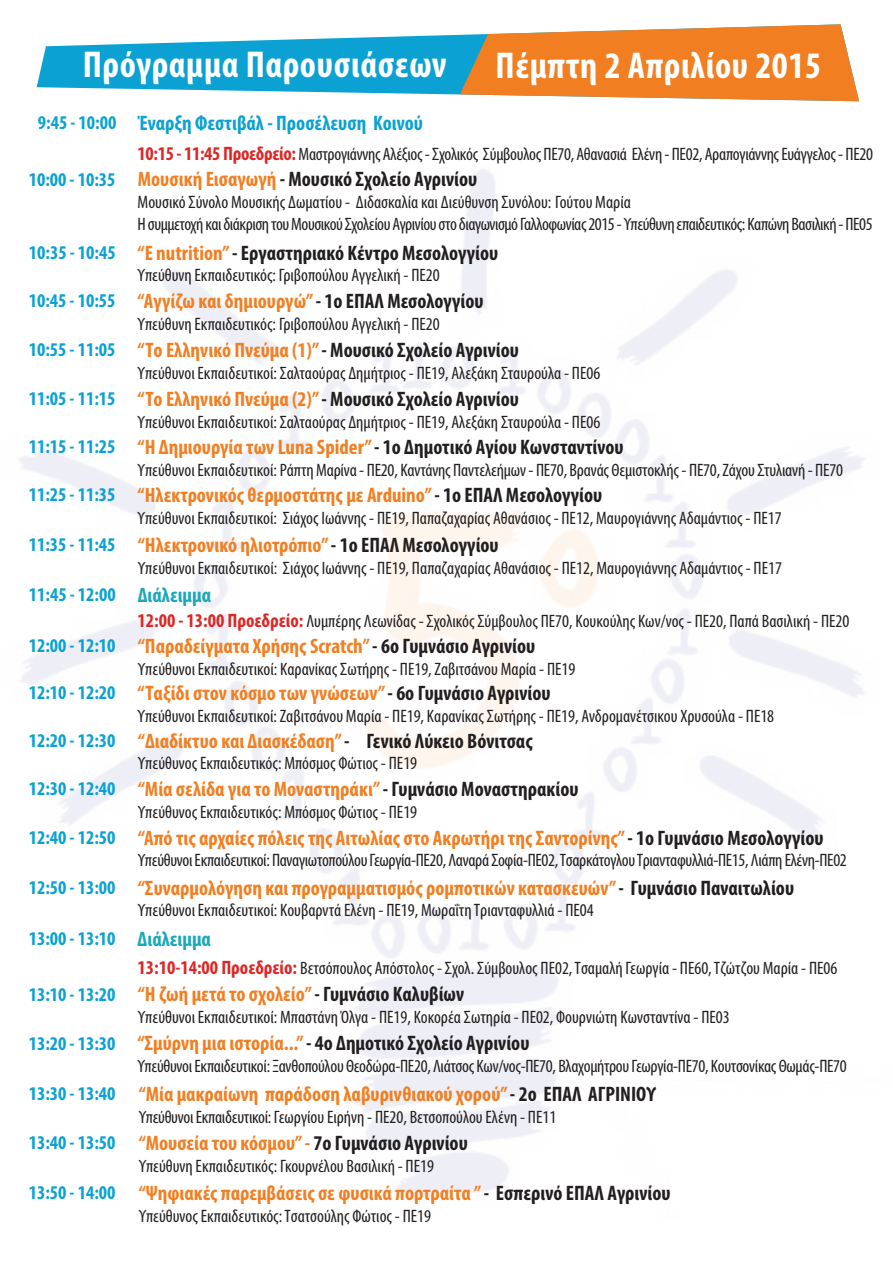
<style>
.page{position:relative;width:893px;height:1263px;background:#fff}
.page>*{position:absolute;margin:0;border:0;box-sizing:border-box;transform-origin:0 0}
.t1{font:700 condensed 37.5px "Myriad Pro";letter-spacing:.015em;color:#fff}
.t2{font:700 condensed 21px "Myriad Pro";color:#f17f22}
.t3{font:700 condensed 21px "Myriad Pro";color:#231f20}
.t4{font:700 condensed 21px "Myriad Pro";color:#0ba2d3}
.t5{font:700 condensed 21px "Myriad Pro";color:#1ba8b9}
.t6{font:700 condensed 19.5px "Myriad Pro";color:#0ba2d3}
.t7{font:condensed 18px "Myriad Pro";color:#231f20}
.t8{font:condensed 18px/21.6px "Myriad Pro";letter-spacing:-.025em;color:#231f20}
.t9{font:condensed 18px "Myriad Pro";letter-spacing:-.02em;color:#231f20}
.s1{font-size:19.5px}
.s2{font-weight:700;font-size:19.5px;color:#dc2726}
.s3{color:#f17f22}
.s4{font-size:19.5px;color:#0ba2d3}
.s5{color:#231f20}
.s6{font-size:21px;color:#1ba8b9}
</style>
<div class="page">
<svg style="left:37px;top:34px;width:423px;height:61px;fill:#0ba2d3"></svg>
<svg style="left:460px;top:24px;width:399px;height:77px;background:#ea9043"></svg>
<h1 class="t1" style="left:83px;top:41px;width:366px">Πρόγραμμα Παρουσιάσεων</h1>
<p class="t4" style="left:38px;top:110px;width:386px"><span class="s1">9:45 - 10:00</span> Έναρξη Φεστιβάλ - Προσέλευση Κοινού</p>
<h1 class="t1" style="left:496px;top:42px;width:327px">Πέμπτη 2 Απριλίου 2015</h1>
<p class="t6" style="left:29px;top:168px;width:88px">10:00 - 10:35</p>
<p class="t7" style="left:138px;top:143px;width:737px"><span class="s2">10:15 - 11:45 Προεδρείο:</span>Μαστρογιάννης Αλέξιος - Σχολικός Σύμβουλος ΠΕ70, Αθανασιά Ελένη - ΠΕ02, Αραπογιάννης Ευάγγελος - ΠΕ20</p>
<p class="t3" style="left:138px;top:166px;width:341px"><span class="s3">Μουσική Εισαγωγή</span> - Μουσικό Σχολείο Αγρινίου</p>
<p class="t8" style="left:138px;top:191px;width:736px">Μουσικό Σύνολο Μουσικής Δωματίου - Διδασκαλία και Διεύθυνση Συνόλου: Γούτου Μαρία<br>Η συμμετοχή και διάκριση του Μουσικού Σχολείου Αγρινίου στο διαγωνισμό Γαλλοφωνίας 2015 - Υπεύθυνη επαιδευτικός: Καπώνη Βασιλική - ΠΕ05</p>
<p class="t3" style="left:29px;top:240px;width:471px"><span class="s4">10:35 - 10:45</span> <span class="s3">“E nutrition”</span> - Εργαστηριακό Κέντρο Μεσολογγίου</p>
<p class="t7" style="left:138px;top:264px;width:304px">Υπεύθυνη Εκπαιδευτικός: Γριβοπούλου Αγγελική - ΠΕ20</p>
<p class="t6" style="left:29px;top:289px;width:88px">10:45 - 10:55</p>
<p class="t6" style="left:29px;top:337px;width:88px">10:55 - 11:05</p>
<p class="t6" style="left:29px;top:386px;width:88px">11:05 - 11:15</p>
<p class="t6" style="left:29px;top:434px;width:88px">11:15 - 11:25</p>
<p class="t6" style="left:29px;top:482px;width:88px">11:25 - 11:35</p>
<p class="t6" style="left:29px;top:533px;width:88px">11:35 - 11:45</p>
<p class="t2" style="left:138px;top:288px;width:347px">“Αγγίζω και δημιουργώ” <span class="s5">- 1o ΕΠΑΛ Μεσολογγίου</span></p>
<p class="t7" style="left:138px;top:313px;width:304px">Υπεύθυνη Εκπαιδευτικός: Γριβοπούλου Αγγελική - ΠΕ20</p>
<p class="t3" style="left:138px;top:337px;width:383px"><span class="s3">“Το Ελληνικό Πνεύμα (1)”</span> - Μουσικό Σχολείο Αγρινίου</p>
<p class="t7" style="left:138px;top:362px;width:464px">Υπεύθυνοι Εκπαιδευτικοί: Σαλταούρας Δημήτριος - ΠΕ19, Αλεξάκη Σταυρούλα - ΠΕ06</p>
<p class="t3" style="left:138px;top:386px;width:383px"><span class="s3">“Το Ελληνικό Πνεύμα (2)”</span> - Μουσικό Σχολείο Αγρινίου</p>
<p class="t7" style="left:138px;top:411px;width:464px">Υπεύθυνοι Εκπαιδευτικοί: Σαλταούρας Δημήτριος - ΠΕ19, Αλεξάκη Σταυρούλα - ΠΕ06</p>
<p class="t3" style="left:138px;top:434px;width:488px"><span class="s3">“Η Δημιουργία των Luna Spider”</span>- 1ο Δημοτικό Αγίου Κωνσταντίνου</p>
<p class="t7" style="left:138px;top:459px;width:707px">Υπεύθυνοι Εκπαιδευτικοί: Ράπτη Μαρίνα - ΠΕ20, Καντάνης Παντελεήμων - ΠΕ70, Βρανάς Θεμιστοκλής - ΠΕ70, Ζάχου Στυλιανή - ΠΕ70</p>
<p class="t2" style="left:138px;top:482px;width:466px">“Ηλεκτρονικός θερμοστάτης με Arduino”<span class="s5">- 1ο ΕΠΑΛ Μεσολογγίου</span></p>
<p class="t7" style="left:138px;top:507px;width:646px">Υπεύθυνοι Εκπαιδευτικοί: Σιάχος Ιωάννης - ΠΕ19, Παπαζαχαρίας Αθανάσιος - ΠΕ12, Μαυρογιάννης Αδαμάντιος - ΠΕ17</p>
<p class="t2" style="left:138px;top:532px;width:362px">“Ηλεκτρονικό ηλιοτρόπιο”<span class="s5">- 1ο ΕΠΑΛ Μεσολογγίου</span></p>
<p class="t7" style="left:138px;top:557px;width:645px">Υπεύθυνοι Εκπαιδευτικοί: Σιάχος Ιωάννης - ΠΕ19, Παπαζαχαρίας Αθανάσιος - ΠΕ12, Μαυρογιάννης Αδαμάντιος - ΠΕ17</p>
<p class="t6" style="left:29px;top:582px;width:184px">11:45 - 12:00 <span class="s6">Διάλειμμα</span></p>
<p class="t7" style="left:138px;top:610px;width:713px"><span class="s2">12:00 - 13:00 Προεδρείο:</span> Λυμπέρης Λεωνίδας - Σχολικός Σύμβουλος ΠΕ70, Κουκούλης Κων/νος - ΠΕ20, Παπά Βασιλική - ΠΕ20</p>
<p class="t6" style="left:29px;top:633px;width:88px">12:00 - 12:10</p>
<p class="t6" style="left:29px;top:680px;width:88px">12:10 - 12:20</p>
<p class="t6" style="left:29px;top:728px;width:88px">12:20 - 12:30</p>
<p class="t6" style="left:29px;top:776px;width:88px">12:30 - 12:40</p>
<p class="t6" style="left:29px;top:825px;width:88px">12:40 - 12:50</p>
<p class="t6" style="left:29px;top:875px;width:88px">12:50 - 13:00</p>
<p class="t6" style="left:29px;top:926px;width:88px">13:00 - 13:10</p>
<p class="t6" style="left:29px;top:982px;width:88px">13:10 - 13:20</p>
<p class="t6" style="left:29px;top:1031px;width:88px">13:20 - 13:30</p>
<p class="t6" style="left:29px;top:1081px;width:88px">13:30 - 13:40</p>
<p class="t6" style="left:29px;top:1130px;width:88px">13:40 - 13:50</p>
<p class="t6" style="left:29px;top:1181px;width:88px">13:50 - 14:00</p>
<p class="t2" style="left:138px;top:633px;width:399px">“Παραδείγματα Χρήσης Scratch”<span class="s5">- 6ο Γυμνάσιο Αγρινίου</span></p>
<p class="t7" style="left:138px;top:658px;width:439px">Υπεύθυνοι Εκπαιδευτικοί: Καρανίκας Σωτήρης - ΠΕ19, Ζαβιτσάνου Μαρία - ΠΕ19</p>
<p class="t2" style="left:138px;top:680px;width:414px">“Ταξίδι στον κόσμο των γνώσεων”<span class="s5">- 6ο Γυμνάσιο Αγρινίου</span></p>
<p class="t7" style="left:138px;top:705px;width:638px">Υπεύθυνοι Εκπαιδευτικοί: Ζαβιτσάνου Μαρία - ΠΕ19, Καρανίκας Σωτήρης - ΠΕ19, Ανδρομανέτσικου Χρυσούλα - ΠΕ18</p>
<p class="t2" style="left:138px;top:728px;width:396px">“Διαδίκτυο και Διασκέδαση”<span class="s5">- Γενικό Λύκειο Βόνιτσας</span></p>
<p class="t7" style="left:138px;top:752px;width:281px">Υπεύθυνος Εκπαιδευτικός: Μπόσμος Φώτιος - ΠΕ19</p>
<p class="t2" style="left:138px;top:776px;width:442px">“Μία σελίδα για το Μοναστηράκι”<span class="s5">- Γυμνάσιο Μοναστηρακίου</span></p>
<p class="t7" style="left:138px;top:801px;width:281px">Υπεύθυνος Εκπαιδευτικός: Μπόσμος Φώτιος - ΠΕ19</p>
<p class="t2" style="left:138px;top:824px;width:687px">“Από τις αρχαίες πόλεις της Αιτωλίας στο Ακρωτήρι της Σαντορίνης”<span class="s5">- 1ο Γυμνάσιο Μεσολογγίου</span></p>
<p class="t9" style="left:138px;top:849px;width:710px">Υπεύθυνοι Εκπαιδευτικοί: Παναγιωτοπούλου Γεωργία-ΠΕ20, Λαναρά Σοφία-ΠΕ02, Τσαρκάτογλου Τριανταφυλλιά-ΠΕ15, Λιάπη Ελένη-ΠΕ02</p>
<p class="t2" style="left:138px;top:875px;width:658px">“Συναρμολόγηση και προγραμματισμός ρομποτικών κατασκευών”<span class="s5">- Γυμνάσιο Παναιτωλίου</span></p>
<p class="t7" style="left:138px;top:900px;width:457px">Υπεύθυνοι Εκπαιδευτικοί: Κουβαρντά Ελένη - ΠΕ19, Μωραΐτη Τριανταφυλλιά - ΠΕ04</p>
<p class="t5" style="left:138px;top:926px;width:75px">Διάλειμμα</p>
<p class="t7" style="left:138px;top:957px;width:701px"><span class="s2">13:10-14:00 Προεδρείο:</span> Βετσόπουλος Απόστολος - Σχολ. Σύμβουλος ΠΕ02, Τσαμαλή Γεωργία - ΠΕ60, Τζώτζου Μαρία - ΠΕ06</p>
<p class="t2" style="left:138px;top:981px;width:328px">“Η ζωή μετά το σχολείο” <span class="s5">- Γυμνάσιο Καλυβίων</span></p>
<p class="t7" style="left:138px;top:1006px;width:593px">Υπεύθυνοι Εκπαιδευτικοί: Μπαστάνη Όλγα - ΠΕ19, Κοκορέα Σωτηρία - ΠΕ02, Φουρνιώτη Κωνσταντίνα - ΠΕ03</p>
<p class="t3" style="left:137px;top:1030px;width:393px"><span class="s3">“Σμύρνη μια ιστορία...”</span>- 4o Δημοτικό Σχολείο Αγρινίου</p>
<p class="t7" style="left:137px;top:1055px;width:711px">Υπεύθυνοι Εκπαιδευτικοί: Ξανθοπούλου Θεοδώρα-ΠΕ20, Λιάτσος Κων/νος-ΠΕ70, Βλαχομήτρου Γεωργία-ΠΕ70, Κουτσονίκας Θωμάς-ΠΕ70</p>
<p class="t2" style="left:139px;top:1081px;width:519px">“Μία μακραίωνη παράδοση λαβυρινθιακού χορού” <span class="s5">- 2o ΕΠΑΛ ΑΓΡΙΝΙΟΥ</span></p>
<p class="t7" style="left:139px;top:1106px;width:419px">Υπεύθυνοι Εκπαιδευτικοί:Γεωργίου Ειρήνη - ΠΕ20, Βετσοπούλου Ελένη - ΠΕ11</p>
<p class="t2" style="left:139px;top:1130px;width:331px">“Μουσεία του κόσμου” - <span class="s5">7o Γυμνάσιο Αγρινίου</span></p>
<p class="t7" style="left:139px;top:1155px;width:297px">Υπεύθυνη Εκπαιδευτικός: Γκουρνέλου Βασιλική - ΠΕ19</p>
<p class="t2" style="left:139px;top:1180px;width:533px">“Ψηφιακές παρεμβάσεις σε φυσικά πορτραίτα ”<span class="s5">- Εσπερινό ΕΠΑΛ Αγρινίου</span></p>
<p class="t7" style="left:139px;top:1205px;width:294px">Υπεύθυνος Εκπαιδευτικός: Τσατσούλης Φώτιος - ΠΕ19</p>
</div>
